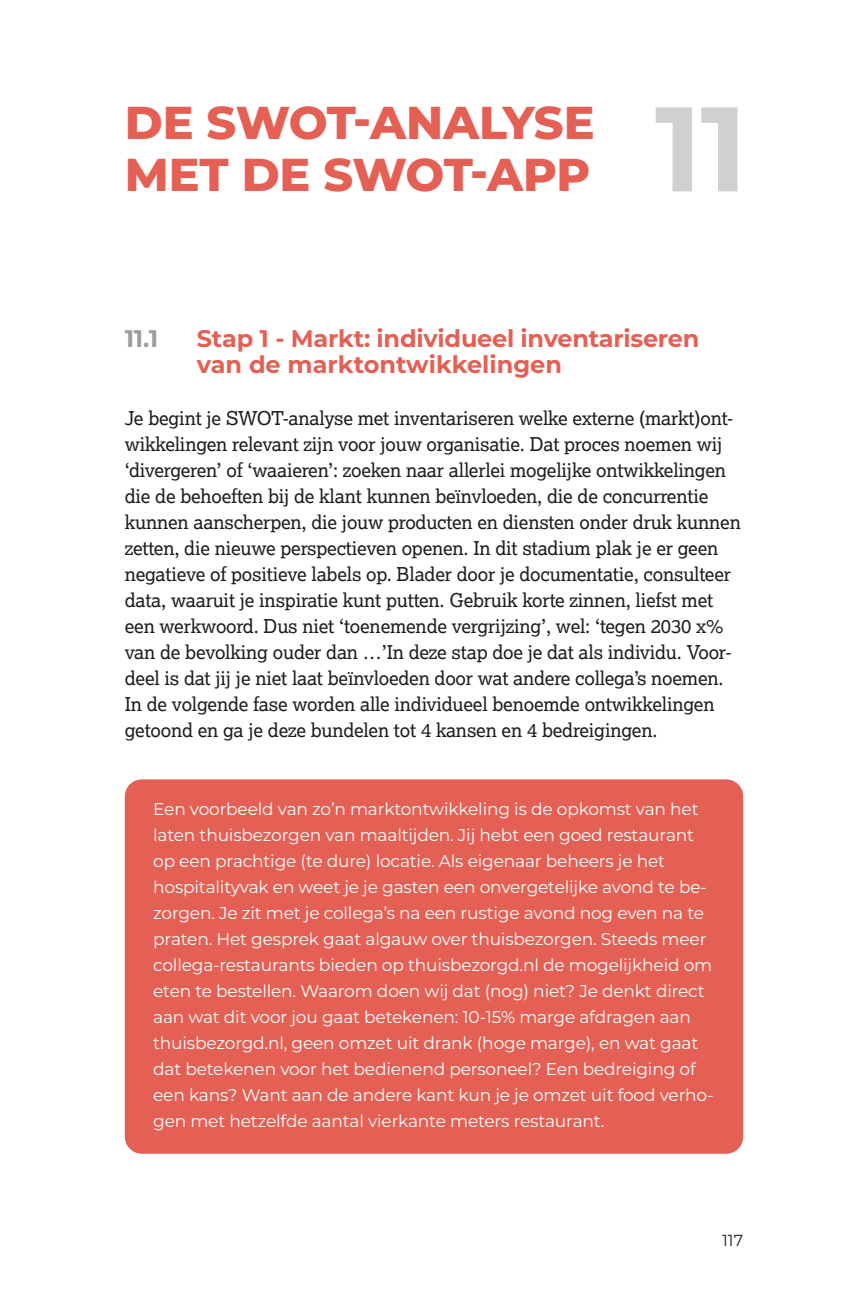
<style>
.page{position:relative;width:851px;height:1304px;background:#fff}
.page>*{position:absolute;margin:0;border:0;box-sizing:border-box;transform-origin:0 0}
.t1{font:700 120px "Montserrat";color:#d0d0d0}
.t2{font:800 46px/52px "Montserrat";letter-spacing:-.01em;color:#e46054}
.t3{font:700 24px/26px "Montserrat";letter-spacing:-.01em;color:#e46054}
.t4{font:700 24px "Montserrat";color:#9d9d9c}
.t5{font:19px/26px "Lexia";letter-spacing:-.01em;color:#1d1d1b}
.t6{font:17px/26px "Montserrat";letter-spacing:-.01em;color:#fff}
.t7{font:16px "Montserrat";color:#1d1d1b}
</style>
<div class="page">
<div style="left:125px;top:779px;width:618px;height:375px;background:#e46054;border-radius:17px"></div>
<h2 class="t2" style="left:125px;top:95px;width:471px">DE SWOT-ANALYSE<br>MET DE SWOT-APP</h2>
<h1 class="t1" style="left:654px;top:62px;width:94px">11</h1>
<p class="t4" style="left:125px;top:322px;width:35px">11.1</p>
<p class="t3" style="left:197px;top:325px;width:504px">Stap 1 - Markt: individueel inventariseren van de marktontwikkelingen</p>
<p class="t5" style="left:125px;top:405px;width:617px">Je begint je SWOT-analyse met inventariseren welke externe (markt)ont&shy;wikkelingen relevant zijn voor jouw organisatie. Dat proces noemen wij ‘divergeren’ of ‘waaieren’: zoeken naar allerlei mogelijke ontwikkelingen die de behoeften bij de klant kunnen beïnvloeden, die de concurrentie kunnen aanscherpen, die jouw producten en diensten onder druk kunnen zetten, die nieuwe perspectieven openen. In dit stadium plak je er geen negatieve of positieve labels op. Blader door je documentatie, consulteer data, waaruit je inspiratie kunt putten. Gebruik korte zinnen, liefst met een werkwoord. Dus niet ‘toenemende vergrijzing’, wel: ‘tegen 2030 x% van de bevolking ouder dan …’In deze stap doe je dat als individu. Voor&shy;deel is dat jij je niet laat beïnvloeden door wat andere collega’s noemen.<br>In de volgende fase worden alle individueel benoemde ontwikkelingen getoond en ga je deze bundelen tot 4 kansen en 4 bedreigingen.</p>
<p class="t6" style="left:153px;top:796px;width:562px">Een voorbeeld van zo’n marktontwikkeling is de opkomst van het laten thuisbezorgen van maaltijden. Jij hebt een goed restaurant op een prachtige (te dure) locatie. Als eigenaar beheers je het hospitalityvak en weet je je gasten een onvergetelijke avond te be&shy;zorgen. Je zit met je collega’s na een rustige avond nog even na te praten. Het gesprek gaat algauw over thuisbezorgen. Steeds meer collega-restaurants bieden op thuisbezorgd.nl de mogelijkheid om eten te bestellen. Waarom doen wij dat (nog) niet? Je denkt direct aan wat dit voor jou gaat betekenen: 10-15% marge afdragen aan thuisbezorgd.nl, geen omzet uit drank (hoge marge), en wat gaat dat betekenen voor het bedienend personeel? Een bedreiging of een kans? Want aan de andere kant kun je je omzet uit food verho&shy;gen met hetzelfde aantal vierkante meters restaurant.</p>
<p class="t7" style="left:722px;top:1230px;width:22px">117</p>
</div>
